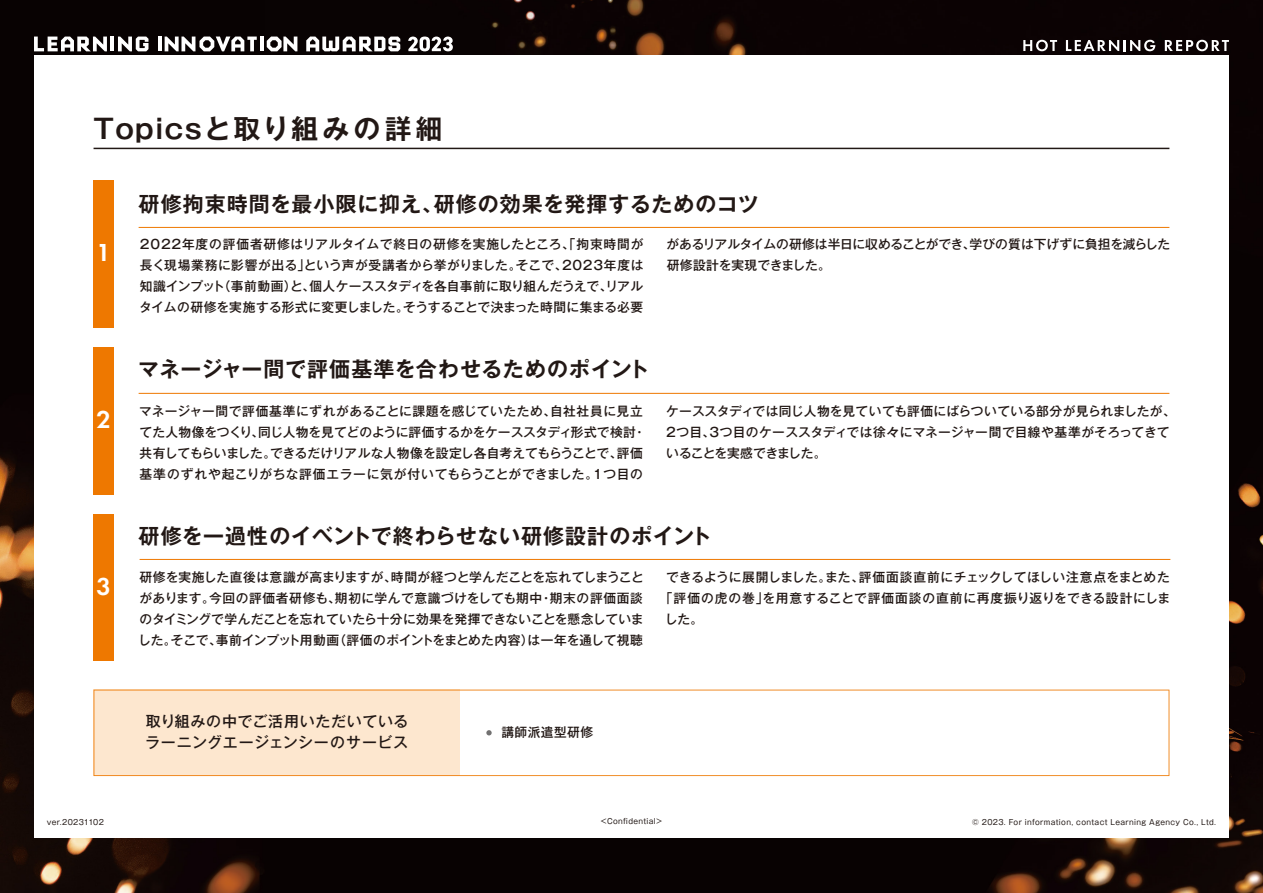
<style>
.page{position:relative;width:1263px;height:893px;background:#fff}
.page>*{position:absolute;margin:0;border:0;box-sizing:border-box;transform-origin:0 0}
.t1{font:700 27px "Gothic MB101 Pro De";letter-spacing:.085em;color:#221815}
.t2{font:600 25.5px "Futura PT";color:#fff}
.t3{font:700 21px "Gothic MB101 Pro De";letter-spacing:.045em;color:#221815}
.t4{font:500 15px/21px "Gothic MB101 Pro";letter-spacing:.04em;color:#221815}
.t5{font:500 12.75px/21px "Gothic MB101 Pro";letter-spacing:.01em;color:#221815}
.t6{font:500 12.75px/21px "Gothic MB101 Pro";letter-spacing:-.01em;color:#221815}
.t7{font:500 12.75px "Gothic MB101 Pro";letter-spacing:.06em;color:#221815}
.t8{font:500 12.75px "Gothic MB101 Pro";letter-spacing:.035em;color:#221815}
.t9{font:7.5px "Gothic MB101 Pro";letter-spacing:.045em;color:#221815}
</style>
<div class="page">
<img style="left:0;top:0;width:1263px;height:893px">
<div style="left:34px;top:55px;width:1195px;height:783px;background:#fff"></div>
<hr style="left:260px;top:37px;width:4px;height:14px;background:#fff">
<hr style="left:158px;top:37px;width:4px;height:14px;background:#fff">
<svg style="left:165px;top:37px;width:92px;height:14px"></svg>
<svg style="left:267px;top:37px;width:30px;height:14px"></svg>
<hr style="left:111px;top:37px;width:3px;height:14px;background:#fff">
<svg style="left:118px;top:37px;width:30px;height:14px"></svg>
<svg style="left:34px;top:37px;width:73px;height:14px"></svg>
<svg style="left:306px;top:37px;width:94px;height:14px"></svg>
<svg style="left:408px;top:37px;width:45px;height:14px"></svg>
<svg style="left:1023px;top:40px;width:34px;height:11px"></svg>
<svg style="left:1066px;top:40px;width:89px;height:11px"></svg>
<svg style="left:1165px;top:40px;width:64px;height:11px"></svg>
<hr style="left:139px;top:393px;width:1030px;height:1px;background:#ee7800">
<div style="left:94px;top:347px;width:20px;height:148px;background:#ee7800"></div>
<hr style="left:140px;top:559px;width:1030px;height:1px;background:#ee7800">
<div style="left:94px;top:514px;width:20px;height:146px;background:#ee7800"></div>
<hr style="left:94px;top:148px;width:1075px;height:1px;background:#221815">
<hr style="left:139px;top:227px;width:1030px;height:1px;background:#ee7800">
<div style="left:94px;top:180px;width:20px;height:148px;background:#ee7800"></div>
<svg style="left:94px;top:690px;width:1075px;height:86px"></svg>
<h1 class="t1" style="left:94px;top:106px;width:351px">Topicsと取り組みの詳細</h1>
<h2 class="t2" style="left:97px;top:237px;width:16px">1</h2>
<h2 class="t2" style="left:97px;top:404px;width:16px">2</h2>
<h2 class="t2" style="left:97px;top:570px;width:16px">3</h2>
<h3 class="t3" style="left:139px;top:187px;width:622px">研修拘束時間を最小限に抑え、研修の効果を発揮するためのコツ</h3>
<p class="t5" style="left:139px;top:233px;width:506px;text-align:justify">2022年度の評価者研修はリアルタイムで終日の研修を実施したところ、「拘束時間が長く現場業務に影響が出る」という声が受講者から挙がりました。そこで、2023年度は知識インプット（事前動画）と、個人ケーススタディを各自事前に取り組んだうえで、リアルタイムの研修を実施する形式に変更しました。そうすることで決まった時間に集まる必要</p>
<p class="t6" style="left:666px;top:233px;width:505px">があるリアルタイムの研修は半日に収めることができ、学びの質は下げずに負担を減らした研修設計を実現できました。</p>
<h3 class="t3" style="left:138px;top:352px;width:513px">マネージャー間で評価基準を合わせるためのポイント</h3>
<p class="t5" style="left:139px;top:399px;width:508px">マネージャー間で評価基準にずれがあることに課題を感じていたため、自社社員に見立てた人物像をつくり、同じ人物を見てどのように評価するかをケーススタディ形式で検討・共有してもらいました。できるだけリアルな人物像を設定し各自考えてもらうことで、評価基準のずれや起こりがちな評価エラーに気が付いてもらうことができました。1つ目の</p>
<p class="t5" style="left:666px;top:399px;width:511px">ケーススタディでは同じ人物を見ていても評価にばらついている部分が見られましたが、<br>2つ目、3つ目のケーススタディでは徐々にマネージャー間で目線や基準がそろってきていることを実感できました。</p>
<h3 class="t3" style="left:139px;top:519px;width:575px">研修を一過性のイベントで終わらせない研修設計のポイント</h3>
<p class="t5" style="left:138px;top:565px;width:507px;text-align:justify">研修を実施した直後は意識が高まりますが、時間が経つと学んだことを忘れてしまうことがあります。今回の評価者研修も、期初に学んで意識づけをしても期中・期末の評価面談のタイミングで学んだことを忘れていたら十分に効果を発揮できないことを懸念していました。そこで、事前インプット用動画（評価のポイントをまとめた内容）は一年を通して視聴</p>
<p class="t5" style="left:666px;top:565px;width:505px">できるように展開しました。また、評価面談直前にチェックしてほしい注意点をまとめた</p>
<p class="t7" style="left:660px;top:587px;width:512px">「評価の虎の巻」を用意することで評価面談の直前に再度振り返りをできる設計にしま</p>
<p class="t5" style="left:665px;top:607px;width:40px">した。</p>
<p class="t4" style="left:145px;top:709px;width:265px">取り組みの中でご活用いただいているラーニングエージェンシーのサービス</p>
<p class="t8" style="left:501px;top:722px;width:93px">講師派遣型研修</p>
<p class="t9" style="left:47px;top:816px;width:59px">ver.20231102</p>
<p class="t9" style="left:601px;top:815px;width:63px">&lt;Confidential&gt;</p>
<p class="t9" style="left:972px;top:816px;width:245px">© 2023. For information, contact Learning Agency Co., Ltd.</p>
</div>
